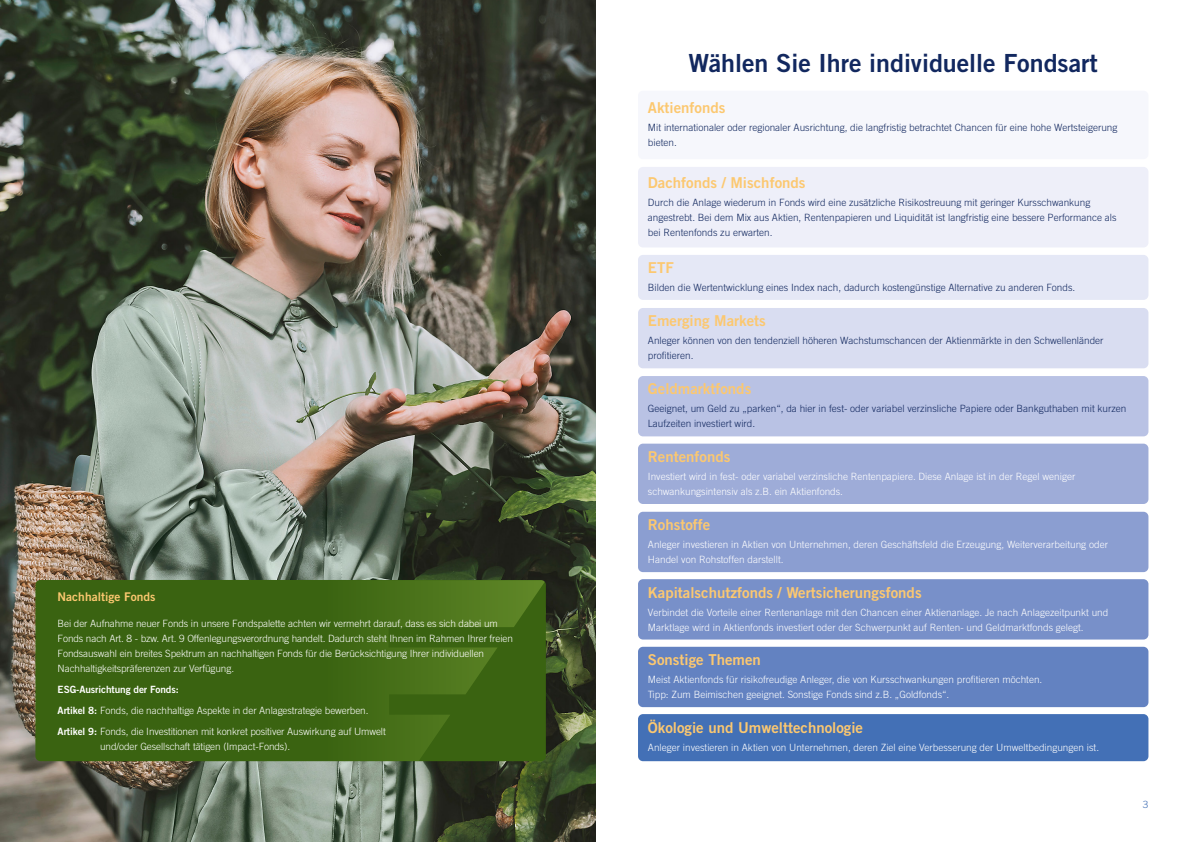
<style>
.page{position:relative;width:1191px;height:842px;background:#fff}
.page>*{position:absolute;margin:0;border:0;box-sizing:border-box;transform-origin:0 0}
.t1{font:25px "Trade Gothic LT Std Bd 2";color:#12285f}
.t2{font:15px "Trade Gothic LT Std Bd 2";color:#fcc870}
.t3{font:12px "Trade Gothic LT Std Bd 2";color:#fcc870}
.t4{font:300 10px/15px "Trade Gothic LT Std";color:#fff}
.t5{font:300 10px/15px "Trade Gothic LT Std";color:#12285f}
.t6{font:10px "Trade Gothic LT Std Bd 2";letter-spacing:-.01em;color:#fff}
.t7{font:300 10px "Trade Gothic LT Std";color:#4370b6}
.s1{font-family:"Trade Gothic LT Std Bd 2";font-weight:400}
</style>
<div class="page">
<img style="left:0;top:0;width:595px;height:842px">
<svg style="left:35px;top:580px;width:511px;height:181px;background:#3d6613"></svg>
<div style="left:638px;top:91px;width:510px;height:68px;background:#f6f7fc;border-radius:5px"></div>
<div style="left:638px;top:167px;width:510px;height:80px;background:#eeeff9;border-radius:5px"></div>
<div style="left:638px;top:255px;width:510px;height:45px;background:#e5e8f6;border-radius:5px"></div>
<div style="left:638px;top:308px;width:510px;height:60px;background:#d9ddf1;border-radius:5px"></div>
<div style="left:638px;top:376px;width:510px;height:60px;background:#b9c2e4;border-radius:5px"></div>
<div style="left:638px;top:444px;width:510px;height:60px;background:#9eacd8;border-radius:5px"></div>
<div style="left:638px;top:512px;width:510px;height:60px;background:#8b9ed1;border-radius:5px"></div>
<div style="left:638px;top:579px;width:510px;height:60px;background:#7890c9;border-radius:5px"></div>
<div style="left:638px;top:647px;width:510px;height:60px;background:#6382c1;border-radius:5px"></div>
<div style="left:638px;top:714px;width:510px;height:47px;background:#4370b6;border-radius:5px"></div>
<p class="t3" style="left:58px;top:589px;width:99px">Nachhaltige Fonds</p>
<p class="t4" style="left:58px;top:616px;width:457px">Bei der Aufnahme neuer Fonds in unsere Fondspalette achten wir vermehrt darauf, dass es sich dabei um Fonds nach Art. 8 - bzw. Art. 9 Offenlegungsverordnung handelt. Dadurch steht Ihnen im Rahmen Ihrer freien Fondsauswahl ein breites Spektrum an nachhaltigen Fonds für die Berücksichtigung Ihrer individuellen Nachhaltigkeitspräferenzen zur Verfügung.</p>
<p class="t6" style="left:58px;top:683px;width:123px">ESG-Ausrichtung der Fonds:</p>
<p class="t4" style="left:58px;top:700px;width:330px;line-height:20.7px"><span class="s1">Artikel 8:</span> Fonds, die nachhaltige Aspekte in der Anlagestrategie bewerben.<br><span class="s1">Artikel 9:</span> Fonds, die Investitionen mit konkret positiver Auswirkung auf Umwelt</p>
<p class="t4" style="left:100px;top:738px;width:192px">und/oder Gesellschaft tätigen (Impact-Fonds).</p>
<h1 class="t1" style="left:688px;top:47px;width:411px">Wählen Sie Ihre individuelle Fondsart</h1>
<h2 class="t2" style="left:648px;top:99px;width:79px">Aktienfonds</h2>
<p class="t5" style="left:648px;top:120px;width:471px">Mit internationaler oder regionaler Ausrichtung, die langfristig betrachtet Chancen für eine hohe Wertsteigerung bieten.</p>
<h2 class="t2" style="left:648px;top:173px;width:159px">Dachfonds / Mischfonds</h2>
<p class="t5" style="left:648px;top:195px;width:470px">Durch die Anlage wiederum in Fonds wird eine zusätzliche Risikostreuung mit geringer Kursschwankung angestrebt. Bei dem Mix aus Aktien, Rentenpapieren und Liquidität ist langfristig eine bessere Performance als bei Rentenfonds zu erwarten.</p>
<h2 class="t2" style="left:648px;top:258px;width:27px">ETF</h2>
<p class="t5" style="left:648px;top:280px;width:429px">Bilden die Wertentwicklung eines Index nach, dadurch kostengünstige Alternative zu anderen Fonds.</p>
<h2 class="t2" style="left:648px;top:312px;width:119px">Emerging Markets</h2>
<p class="t5" style="left:648px;top:333px;width:457px">Anleger können von den tendenziell höheren Wachstumschancen der Aktienmärkte in den Schwellenländer profitieren.</p>
<h2 class="t2" style="left:648px;top:380px;width:105px">Geldmarktfonds</h2>
<p class="t5" style="left:648px;top:401px;width:480px">Geeignet, um Geld zu „parken“, da hier in fest- oder variabel verzinsliche Papiere oder Bankguthaben mit kurzen<br>Laufzeiten investiert wird.</p>
<h2 class="t2" style="left:648px;top:447px;width:84px">Rentenfonds</h2>
<p class="t4" style="left:648px;top:468px;width:429px">Investiert wird in fest- oder variabel verzinsliche Rentenpapiere. Diese Anlage ist in der Regel weniger schwankungsintensiv als z.B. ein Aktienfonds.</p>
<h2 class="t2" style="left:648px;top:515px;width:64px">Rohstoffe</h2>
<p class="t4" style="left:648px;top:537px;width:461px">Anleger investieren in Aktien von Unternehmen, deren Geschäftsfeld die Erzeugung, Weiterverarbeitung oder<br>Handel von Rohstoffen darstellt.</p>
<h2 class="t2" style="left:648px;top:583px;width:275px">Kapitalschutzfonds / Wertsicherungsfonds</h2>
<p class="t4" style="left:648px;top:604px;width:462px">Verbindet die Vorteile einer Rentenanlage mit den Chancen einer Aktienanlage. Je nach Anlagezeitpunkt und<br>Marktlage wird in Aktienfonds investiert oder der Schwerpunkt auf Renten- und Geldmarktfonds gelegt.</p>
<h2 class="t2" style="left:648px;top:650px;width:114px">Sonstige Themen</h2>
<p class="t4" style="left:648px;top:672px;width:396px">Meist Aktienfonds für risikofreudige Anleger, die von Kursschwankungen profitieren möchten.<br>Tipp: Zum Beimischen geeignet. Sonstige Fonds sind z.B. „Goldfonds“.</p>
<h2 class="t2" style="left:648px;top:719px;width:217px">Ökologie und Umwelttechnologie</h2>
<p class="t4" style="left:648px;top:740px;width:452px">Anleger investieren in Aktien von Unternehmen, deren Ziel eine Verbesserung der Umweltbedingungen ist.</p>
<p class="t7" style="left:1142px;top:798px;width:7px">3</p>
</div>
